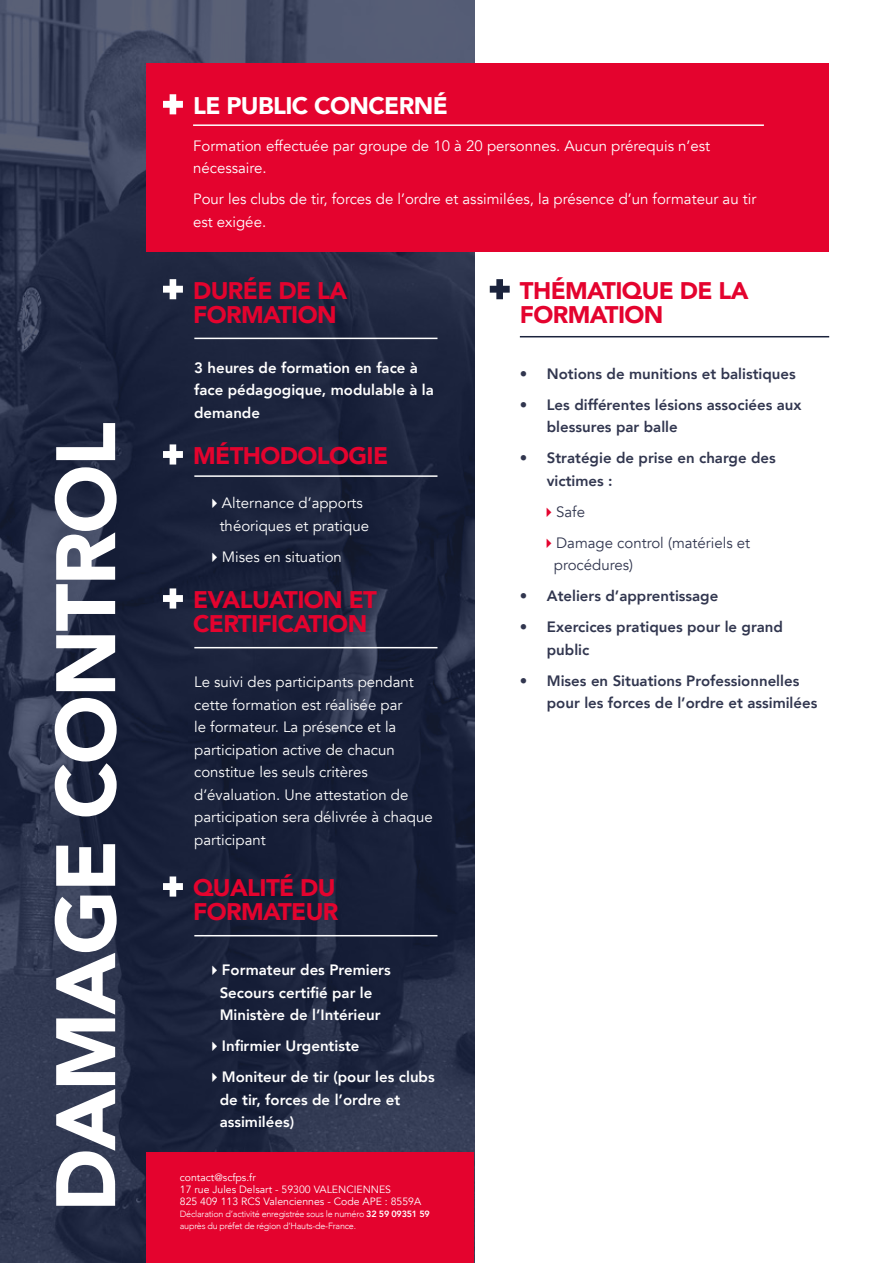
<style>
.page{position:relative;width:893px;height:1263px;background:#fff}
.page>*{position:absolute;margin:0;border:0;box-sizing:border-box;transform-origin:0 0}
.t1{font:900 83.25px "Avenir";letter-spacing:-.025em;color:#fff}
.t2{font:900 24px/24px "Avenir";letter-spacing:-.025em;color:#e4032e}
.t3{font:900 24px "Avenir";letter-spacing:-.025em;color:#fff}
.t4{font:15px/22.5px "Avenir";color:#fff}
.t5{font:800 15px/22.5px "Avenir";color:#31364f}
.t6{font:800 15px/22.5px "Avenir";color:#fff}
.t7{font:15px/31px "Avenir";color:#31364f}
.t8{font:10.5px/12px "Avenir";color:#fff}
.t9{font:300 9px/12px "Avenir";letter-spacing:-.025em;color:#fff}
.s1{font-weight:400}
.s2{font-weight:800}
</style>
<div class="page">
<img style="left:0;top:0;width:474px;height:1263px">
<div style="left:147px;top:1152px;width:327px;height:111px;background:#e4032e"></div>
<div style="left:147px;top:64px;width:682px;height:188px;background:#e4032e"></div>
<svg style="left:163px;top:94px;width:20px;height:20px"></svg>
<hr style="left:193px;top:124px;width:571px;height:2px;background:#fff">
<svg style="left:163px;top:279px;width:20px;height:20px"></svg>
<hr style="left:194px;top:338px;width:243px;height:1px;background:#fff">
<svg style="left:490px;top:279px;width:20px;height:20px"></svg>
<hr style="left:520px;top:336px;width:309px;height:1px;background:#1b233c">
<svg style="left:163px;top:876px;width:20px;height:20px"></svg>
<hr style="left:194px;top:935px;width:243px;height:1px;background:#fff">
<svg style="left:163px;top:588px;width:20px;height:20px"></svg>
<hr style="left:194px;top:647px;width:243px;height:1px;background:#fff">
<svg style="left:163px;top:444px;width:20px;height:20px"></svg>
<hr style="left:194px;top:475px;width:243px;height:2px;background:#fff">
<svg style="left:213px;top:965px;width:4px;height:10px"></svg>
<svg style="left:213px;top:1041px;width:4px;height:10px"></svg>
<svg style="left:213px;top:1073px;width:4px;height:9px"></svg>
<svg style="left:213px;top:499px;width:4px;height:9px"></svg>
<svg style="left:213px;top:552px;width:4px;height:10px"></svg>
<h1 class="t1" style="left:15px;top:1212px;width:791px;rotate:-90deg">DAMAGE CONTROL</h1>
<h2 class="t3" style="left:193px;top:85px;width:256px">LE PUBLIC CONCERNÉ</h2>
<p class="t4" style="left:193px;top:135px;width:519px">Formation effectuée par groupe de 10 à 20 personnes. Aucun prérequis n’est nécessaire.</p>
<p class="t4" style="left:193px;top:188px;width:565px">Pour les clubs de tir, forces de l’ordre et assimilées, la présence d’un formateur au tir est exigée.</p>
<h2 class="t2" style="left:193px;top:278px;width:156px">DURÉE DE LA<br>FORMATION</h2>
<p class="t6" style="left:194px;top:356px;width:241px">3 heures de formation en face à face pédagogique, modulable à la demande</p>
<p class="t5" style="left:520px;top:362px;width:277px"><span class="s1">•</span> Notions de munitions et balistiques</p>
<h2 class="t2" style="left:520px;top:278px;width:230px">THÉMATIQUE DE LA<br>FORMATION</h2>
<p class="t5" style="left:547px;top:393px;width:256px;text-indent:-27px"><span class="s1">•</span> Les différentes lésions associées aux blessures par balle</p>
<p class="t5" style="left:547px;top:447px;width:230px;text-indent:-27px"><span class="s1">•</span> Stratégie de prise en charge des victimes :</p>
<p class="t7" style="left:556px;top:496px;width:196px">Safe<br>Damage control (matériels et</p>
<p class="t7" style="left:554px;top:550px;width:81px">procédures)</p>
<p class="t5" style="left:520px;top:585px;width:200px"><span class="s1">•</span> Ateliers d’apprentissage</p>
<p class="t5" style="left:547px;top:616px;width:238px;text-indent:-27px"><span class="s1">•</span> Exercices pratiques pour le grand public</p>
<p class="t5" style="left:547px;top:669px;width:272px;text-indent:-27px"><span class="s1">•</span> Mises en Situations Professionnelles pour les forces de l’ordre et assimilées</p>
<h2 class="t2" style="left:193px;top:443px;width:197px">MÉTHODOLOGIE</h2>
<p class="t4" style="left:220px;top:492px;width:151px">Alternance d’apports théoriques et pratique</p>
<p class="t4" style="left:222px;top:546px;width:121px">Mises en situation</p>
<h2 class="t2" style="left:193px;top:587px;width:185px">EVALUATION ET<br>CERTIFICATION</h2>
<p class="t4" style="left:194px;top:671px;width:240px">Le suivi des participants pendant cette formation est réalisée par<br>le formateur. La présence et la participation active de chacun constitue les seuls critères d’évaluation. Une attestation de participation sera délivrée à chaque participant</p>
<h2 class="t2" style="left:193px;top:875px;width:147px">QUALITÉ DU<br>FORMATEUR</h2>
<p class="t6" style="left:220px;top:959px;width:173px">Formateur des Premiers<br>Secours certifié par le<br>Ministère de l’Intérieur</p>
<p class="t6" style="left:222px;top:1030px;width:214px;line-height:31px">Infirmier Urgentiste<br>Moniteur de tir (pour les clubs</p>
<p class="t6" style="left:220px;top:1088px;width:182px">de tir, forces de l’ordre et assimilées)</p>
<p class="t8" style="left:180px;top:1171px;width:243px">contact@scfps.fr<br>17 rue Jules Delsart - 59300 VALENCIENNES<br>825 409 113 RCS Valenciennes - Code APE : 8559A</p>
<p class="t9" style="left:180px;top:1207px;width:252px">Déclaration d’activité enregistrée sous le numéro <span class="s2">32 59 09351 59 </span>auprès du préfet de région d’Hauts-de-France.</p>
</div>
